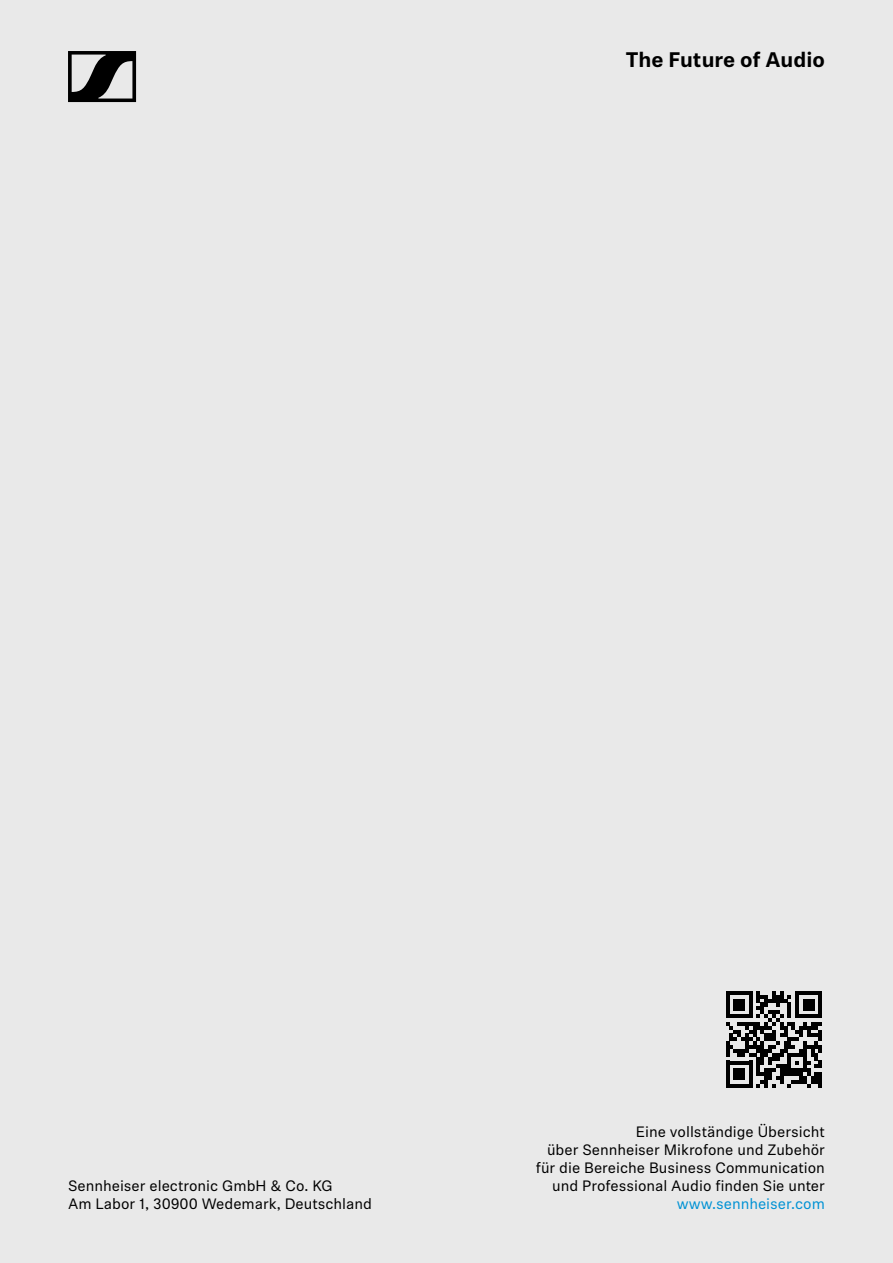
<style>
.page{position:relative;width:893px;height:1263px;background:#e9e9e9}
.page>*{position:absolute;margin:0;border:0;box-sizing:border-box;transform-origin:0 0}
.t1{font:700 21px "Sennheiser Neue";color:#000}
.t2{font:15px/18px "Sennheiser Neue";color:#000}
.t3{font:15px "Sennheiser Neue";color:#0092d4}
</style>
<div class="page">
<svg style="left:68px;top:51px;width:68px;height:51px"></svg>
<svg style="left:726px;top:991px;width:96px;height:97px"></svg>
<h1 class="t1" style="left:626px;top:44px;width:201px">The Future of Audio</h1>
<p class="t2" style="left:68px;top:1176px;width:305px">Sennheiser electronic GmbH &amp; Co. KG<br>Am Labor 1, 30900 Wedemark, Deutschland</p>
<p class="t2" style="left:536px;top:1122px;width:291px;text-align:right">Eine vollständige Übersicht<br>über Sennheiser Mikrofone und Zubehör für die Bereiche Business Communication und Professional Audio finden Sie unter</p>
<p class="t3" style="left:677px;top:1193px;width:150px">www.sennheiser.com</p>
</div>
